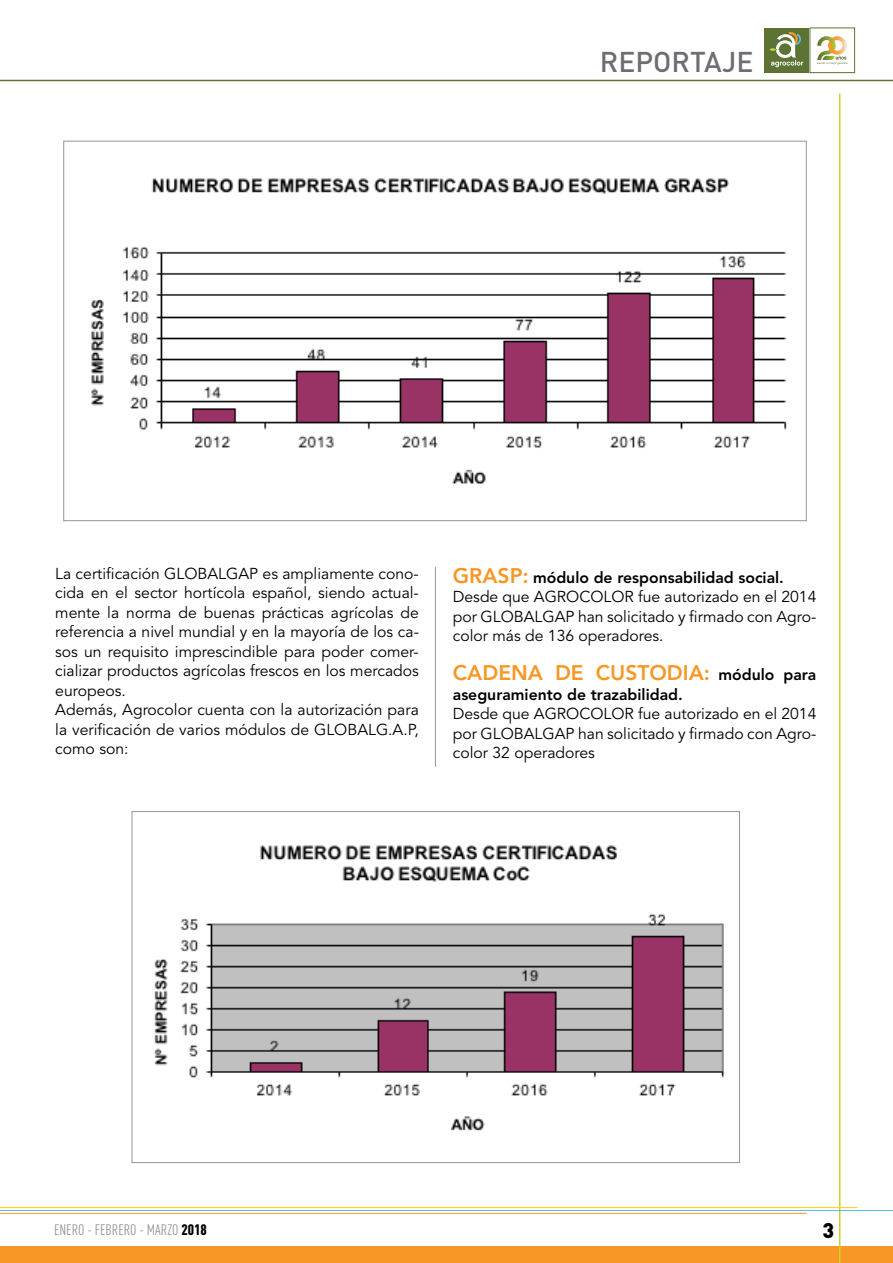
<style>
.page{position:relative;width:893px;height:1263px;background:#fff}
.page>*{position:absolute;margin:0;border:0;box-sizing:border-box;transform-origin:0 0}
.t1{font:500 28.35px "DIN";color:#6d6e71}
.t2{font:800 21px "Avenir LT Std";color:#f89725}
.t3{font:900 21px "DIN";color:#000}
.t4{font:15.75px/19.5px "Avenir LT Std";color:#000}
.t5{font:800 15.75px "Avenir LT Std";color:#000}
.t6{font:15px "DIN Cond";color:#939598}
.s1{font-weight:800;font-size:21px;color:#f89725}
.s2{font-weight:800}
.s3{font-size:15.75px;color:#000}
.s4{font-weight:900;color:#000}
</style>
<div class="page">
<div style="left:0;top:1246px;width:893px;height:17px;background:#f89725"></div>
<hr style="left:839px;top:94px;width:1px;height:1169px;background:#cad32b">
<hr style="left:0;top:1207px;width:857px;height:1px;background:#fed401">
<hr style="left:0;top:1213px;width:807px;height:1px;background:#f29a1f">
<hr style="left:0;top:80px;width:893px;height:1px;background:#5e7333">
<hr style="left:0;top:1210px;width:893px;height:1px;background:#57c0d9">
<div style="left:764px;top:28px;width:45px;height:45px;background:#5c7334"></div>
<svg style="left:769px;top:32px;width:34px;height:35px"></svg>
<div style="left:810px;top:28px;width:45px;height:45px;background:#fff;border:1px solid #5c7334"></div>
<svg style="left:817px;top:36px;width:30px;height:29px"></svg>
<hr style="left:435px;top:567px;width:1px;height:200px;background:#939598">
<img style="left:91px;top:178px;width:696px;height:306px">
<img style="left:154px;top:845px;width:570px;height:286px">
<h1 class="t1" style="left:600px;top:44px;width:155px">REPORTAJE</h1>
<p class="t4" style="left:55px;top:564px;width:365px">La certificación GLOBALGAP es ampliamente cono&shy;cida en el sector hortícola español, siendo actual&shy;mente la norma de buenas prácticas agrícolas de referencia a nivel mundial y en la mayoría de los ca&shy;sos un requisito imprescindible para poder comer&shy;cializar productos agrícolas frescos en los mercados europeos.<br>Además, Agrocolor cuenta con la autorización para la verificación de varios módulos de GLOBALG.A.P, como son:</p>
<p class="t4" style="left:453px;top:568px;width:365px"><span class="s1">GRASP:</span> <span class="s2">módulo de responsabilidad social.<br></span>Desde que AGROCOLOR fue autorizado en el 2014 por GLOBALGAP han solicitado y firmado con Agro&shy;color más de 136 operadores.</p>
<h2 class="t2" style="left:453px;top:661px;width:365px">CADENA DE CUSTODIA: <span class="s3">módulo para</span></h2>
<p class="t5" style="left:453px;top:685px;width:231px">aseguramiento de trazabilidad.</p>
<p class="t4" style="left:453px;top:705px;width:365px;text-align:justify">Desde que AGROCOLOR fue autorizado en el 2014 por GLOBALGAP han solicitado y firmado con Agro&shy;color 32 operadores</p>
<p class="t6" style="left:54px;top:1221px;width:154px">ENERO - FEBRERO - MARZO <span class="s4">2018</span></p>
<h2 class="t3" style="left:822px;top:1217px;width:13px">3</h2>
</div>
